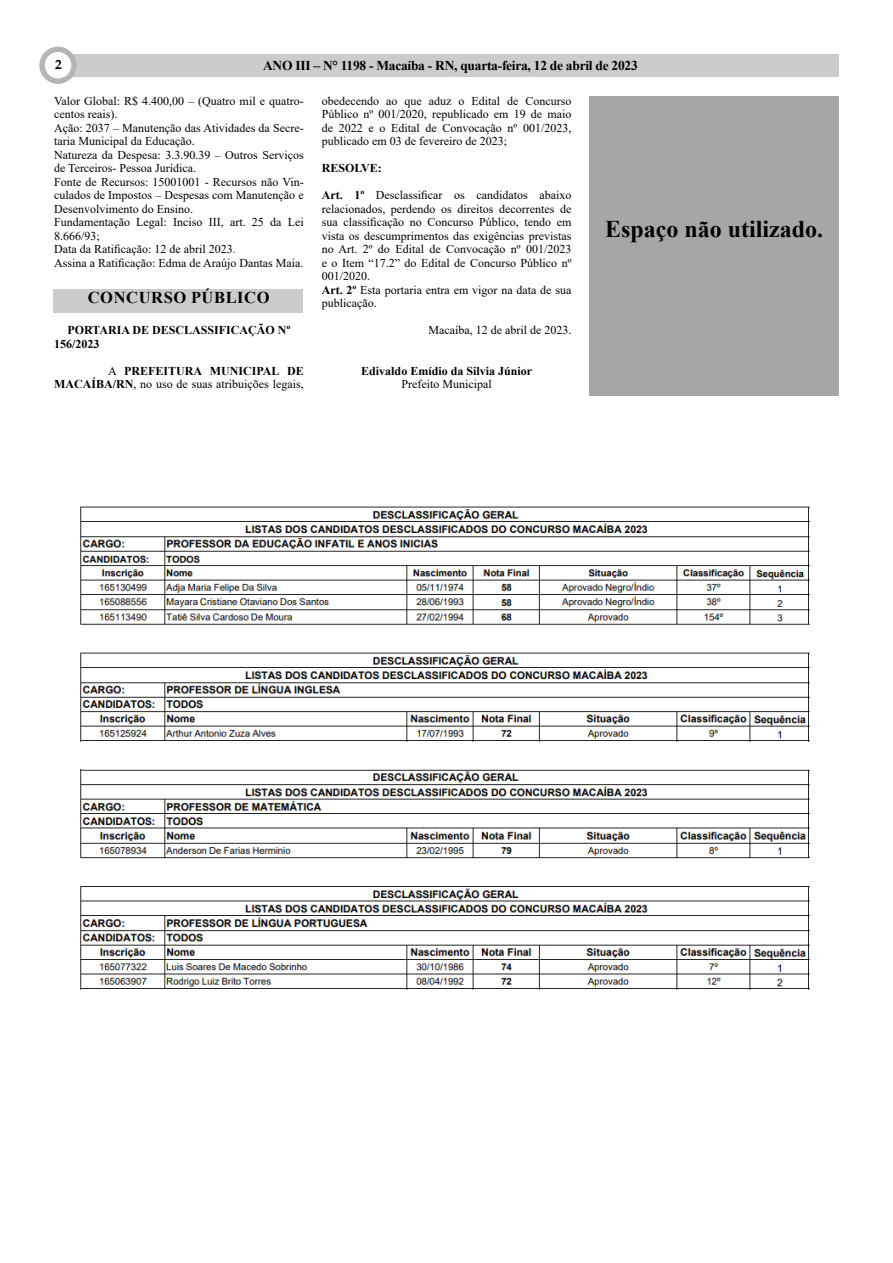
<style>
.page{position:relative;width:893px;height:1263px;background:#fff}
.page>*{position:absolute;margin:0;border:0;box-sizing:border-box;transform-origin:0 0}
.t1{font:700 24px "Times New Roman";color:#000}
.t2{font:700 16.5px "Times New Roman";letter-spacing:.035em;color:#000}
.t3{font:700 13.5px "Times New Roman";letter-spacing:-.02em;color:#000}
.t4{font:700 13.2px "Book Antiqua";color:#000}
.t5{font:12px/13.5px "Times New Roman";color:#000}
.t6{font:700 12px/13.5px "Times New Roman";color:#000}
.s1{color:#f00}
.s2{font-weight:700}
</style>
<div class="page">
<div style="left:54px;top:54px;width:785px;height:23px;background:#ccc"></div>
<div style="left:39px;top:47px;width:38px;height:37px;background:#b8b4b6;border-radius:50%"></div>
<div style="left:45px;top:52px;width:26px;height:26px;background:#fff;border-radius:50%"></div>
<div style="left:53px;top:289px;width:250px;height:24px;background:#ccc"></div>
<div style="left:589px;top:96px;width:250px;height:299px;background:#a6a6a6"></div>
<img style="left:80px;top:506px;width:730px;height:484px">
<p class="t4" style="left:55px;top:56px;width:8px">2</p>
<p class="t3" style="left:263px;top:56px;width:376px">ANO III – N° 1198 - Macaíba - RN, quarta-feira, 12 de abril de 2023</p>
<p class="t5" style="left:54px;top:94px;width:251px">Valor Global: R$ 4.400,00 – (Quatro mil e quatro&shy;centos reais).<br>Ação: 2037 – Manutenção das Atividades da Secre&shy;taria Municipal da Educação.<br>Natureza da Despesa: 3.3.90.39 – Outros Serviços de Terceiros- Pessoa Jurídica.<br>Fonte de Recursos: 15001001 - Recursos não Vin&shy;culados de Impostos – Despesas com Manutenção e Desenvolvimento do Ensino.<br>Fundamentação Legal: Inciso III, art. 25 da Lei 8.666/93;<br>Data da Ratificação: 12 de abril 2023<span class="s1">.<br></span>Assina a Ratificação: Edma de Araújo Dantas Maia.</p>
<h2 class="t2" style="left:88px;top:285px;width:183px">CONCURSO PÚBLICO</h2>
<p class="t6" style="left:54px;top:323px;width:238px;text-indent:13px">PORTARIA DE DESCLASSIFICAÇÃO Nº<br>156/2023</p>
<p class="t5" style="left:54px;top:364px;width:251px;text-align:right">A <span class="s2">PREFEITURA MUNICIPAL DE<br>MACAÍBA/RN</span>, no uso de suas atribuições legais,</p>
<p class="t5" style="left:322px;top:94px;width:251px;text-align:justify">obedecendo ao que aduz o Edital de Concurso Público nº 001/2020, republicado em 19 de maio de 2022 e o Edital de Convocação nº 001/2023, publicado em 03 de fevereiro de 2023;</p>
<p class="t6" style="left:322px;top:161px;width:62px">RESOLVE:</p>
<p class="t5" style="left:322px;top:188px;width:251px"><span class="s2">Art. 1º</span> Desclassificar os candidatos abaixo relacionados, perdendo os direitos decorrentes de sua classificação no Concurso Público, tendo em vista os descumprimentos das exigências previstas no Art. 2º do Edital de Convocação nº 001/2023 e o Item “17.2” do Edital de Concurso Público nº 001/2020.<br><span class="s2">Art. 2º</span> Esta portaria entra em vigor na data de sua publicação.</p>
<p class="t5" style="left:428px;top:323px;width:144px">Macaíba, 12 de abril de 2023.</p>
<p class="t6" style="left:361px;top:364px;width:172px">Edivaldo Emídio da Silvia Júnior</p>
<p class="t5" style="left:401px;top:377px;width:92px">Prefeito Municipal</p>
<h1 class="t1" style="left:605px;top:212px;width:220px">Espaço não utilizado.</h1>
</div>
